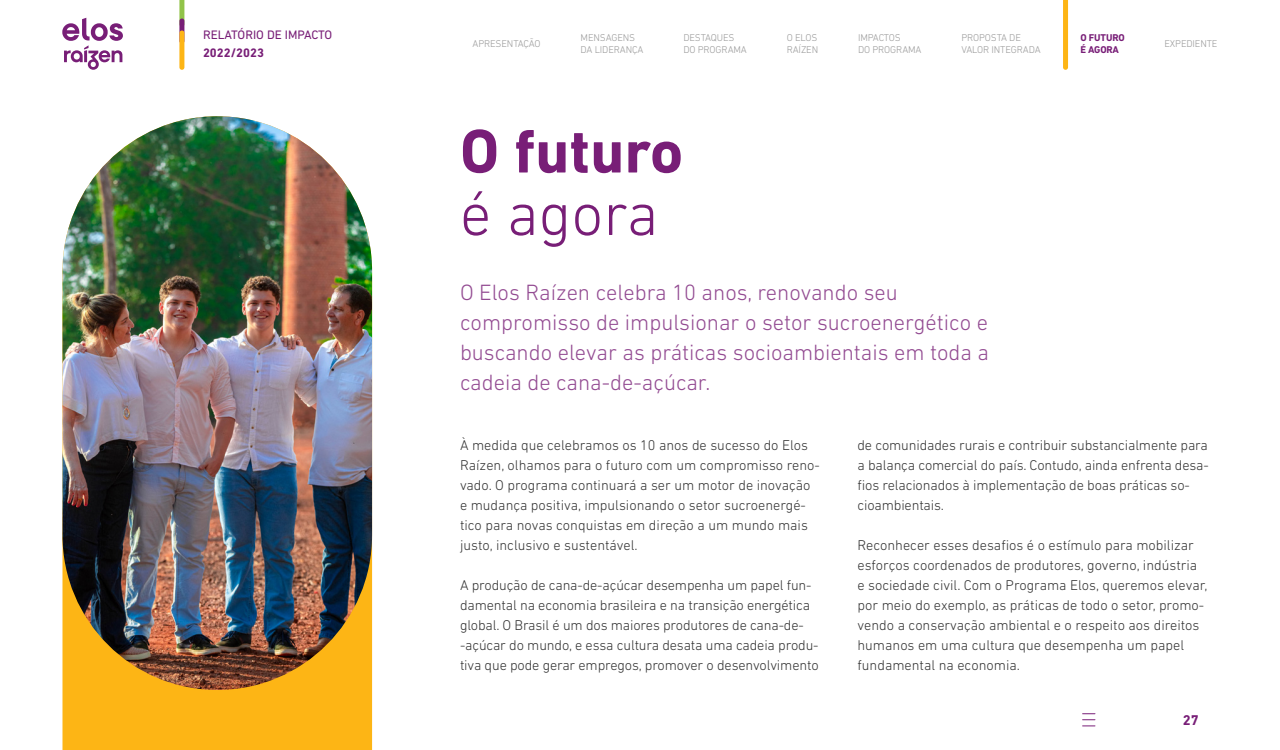
<style>
.page{position:relative;width:1280px;height:750px;background:#fff}
.page>*{position:absolute;margin:0;border:0;box-sizing:border-box;transform-origin:0 0}
.t1{font:700 62.5px "DIN Next LT Pro";color:#781e77}
.t2{font:300 62.5px "DIN Next LT Pro";color:#781e77}
.t3{font:300 22.5px/30px "DIN Next LT Pro";color:#934b92}
.t4{font:300 14.38px/20px "DIN Next LT Pro";color:#333}
.t5{font:700 14.38px "DIN Next LT Pro";color:#781e77}
.t6{font:12.5px "DIN Next LT Pro";color:#781e77}
.t7{font:700 12.5px "DIN Next LT Pro";color:#781e77}
.t8{font:300 10px/12.5px "DIN Next LT Pro";letter-spacing:-.01em;color:#999}
.t9{font:700 10px/12.5px "DIN Next LT Pro";letter-spacing:-.015em;color:#781e77}
</style>
<div class="page">
<div style="left:63px;top:548px;width:309px;height:202px;background:#fdb515"></div>
<img style="left:62px;top:116px;width:310px;height:574px;border-radius:155px">
<svg style="left:179px;top:0;width:5px;height:19px"></svg>
<svg style="left:62px;top:18px;width:61px;height:52px"></svg>
<div style="left:179px;top:18px;width:5px;height:25px;background:#781e77;border-radius:2px"></div>
<div style="left:179px;top:31px;width:5px;height:39px;background:#fdb515;border-radius:2px"></div>
<svg style="left:1083px;top:713px;width:12px;height:13px"></svg>
<svg style="left:1063px;top:0;width:5px;height:70px"></svg>
<p class="t6" style="left:203px;top:28px;width:131px">RELATÓRIO DE IMPACTO</p>
<p class="t7" style="left:203px;top:45px;width:63px">2022/2023</p>
<p class="t8" style="left:472px;top:37px;width:70px">APRESENTAÇÃO</p>
<p class="t8" style="left:581px;top:31px;width:65px">MENSAGENS<br>DA LIDERANÇA</p>
<p class="t8" style="left:683px;top:31px;width:65px">DESTAQUES<br>DO PROGRAMA</p>
<p class="t8" style="left:787px;top:31px;width:33px">O ELOS<br>RAÍZEN</p>
<p class="t8" style="left:858px;top:31px;width:65px">IMPACTOS<br>DO PROGRAMA</p>
<p class="t8" style="left:961px;top:31px;width:81px">PROPOSTA DE<br>VALOR INTEGRADA</p>
<p class="t9" style="left:1081px;top:31px;width:46px">O FUTURO<br>É AGORA</p>
<p class="t8" style="left:1164px;top:37px;width:55px">EXPEDIENTE</p>
<h1 class="t1" style="left:460px;top:115px;width:225px">O futuro</h1>
<h1 class="t2" style="left:460px;top:178px;width:200px">é agora</h1>
<h2 class="t3" style="left:460px;top:277px;width:531px">O Elos Raízen celebra 10 anos, renovando seu compromisso de impulsionar o setor sucroenergético e buscando elevar as práticas socioambientais em toda a cadeia de cana-de-açúcar.</h2>
<p class="t4" style="left:460px;top:435px;width:361px">À medida que celebramos os 10 anos de sucesso do Elos Raízen, olhamos para o futuro com um compromisso reno&shy;vado. O programa continuará a ser um motor de inovação e mudança positiva, impulsionando o setor sucroenergé&shy;tico para novas conquistas em direção a um mundo mais justo, inclusivo e sustentável.</p>
<p class="t4" style="left:460px;top:575px;width:360px">A produção de cana-de-açúcar desempenha um papel fun&shy;damental na economia brasileira e na transição energética global. O Brasil é um dos maiores produtores de cana-de--açúcar do mundo, e essa cultura desata uma cadeia produ&shy;tiva que pode gerar empregos, promover o desenvolvimento</p>
<p class="t4" style="left:857px;top:435px;width:353px">de comunidades rurais e contribuir substancialmente para a balança comercial do país. Contudo, ainda enfrenta desa&shy;fios relacionados à implementação de boas práticas so&shy;cioambientais.</p>
<p class="t4" style="left:857px;top:535px;width:352px">Reconhecer esses desafios é o estímulo para mobilizar esforços coordenados de produtores, governo, indústria e sociedade civil. Com o Programa Elos, queremos elevar, por meio do exemplo, as práticas de todo o setor, promo&shy;vendo a conservação ambiental e o respeito aos direitos humanos em uma cultura que desempenha um papel fundamental na economia.</p>
<p class="t5" style="left:1183px;top:712px;width:17px">27</p>
</div>
